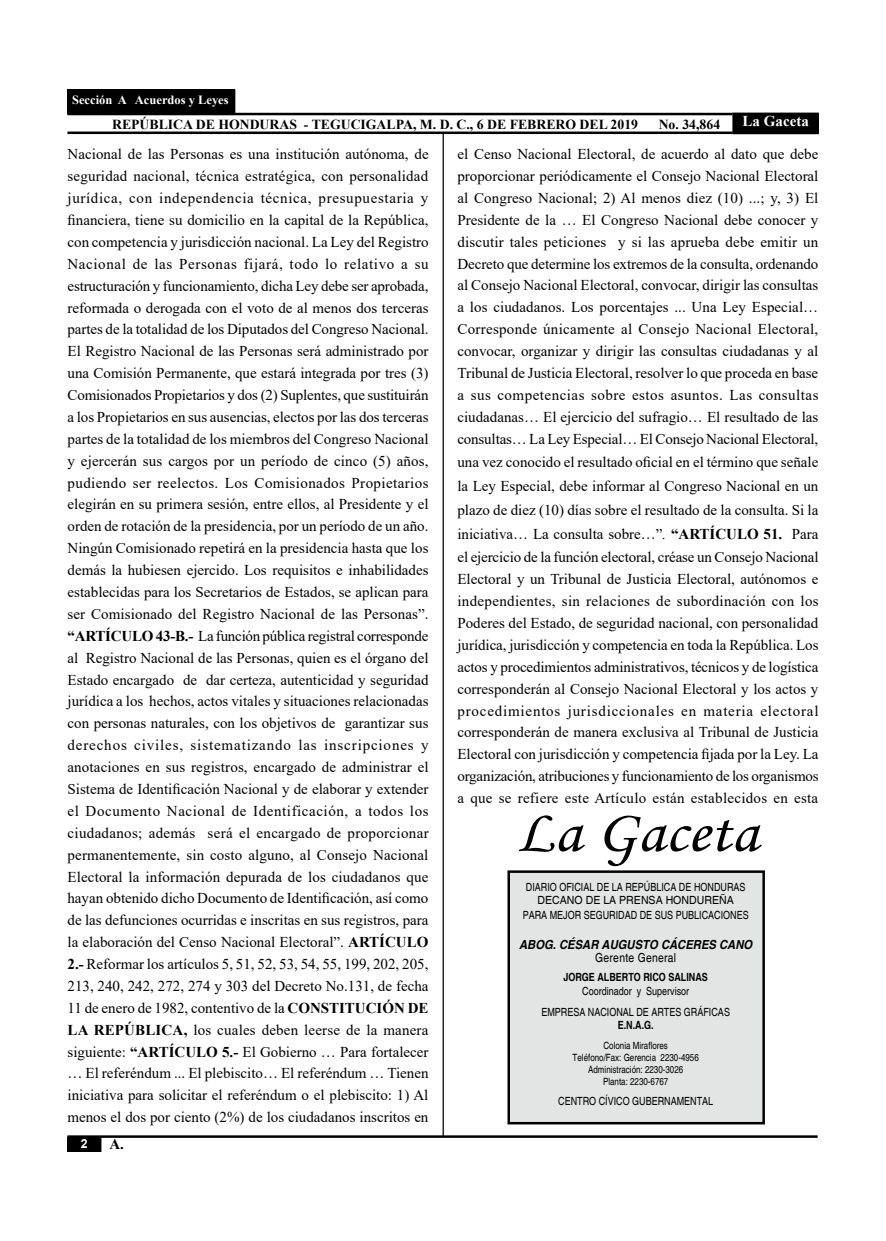
<style>
.page{position:relative;width:886px;height:1241px;background:#fff}
.page>*{position:absolute;margin:0;border:0;box-sizing:border-box;transform-origin:0 0}
.t1{font:60px "Monotype Corsiva";color:#000;scale:1.1 1}
.t2{font:15px/21.9px "Times New Roman";letter-spacing:-.01em;color:#000;text-align:justify}
.t3{font:700 15px "Times New Roman";color:#fff}
.t4{font:700 15px "Times New Roman";color:#000}
.t5{font:700 13.75px "Times New Roman";color:#000}
.t6{font:italic 700 12.5px "Helvetica";color:#000;scale:.9 1}
.t7{font:700 12.5px "Times New Roman";color:#fff}
.t8{font:12.5px "Helvetica";letter-spacing:.025em;color:#000;scale:.83 1}
.t9{font:700 12.5px "Arial";color:#fff}
.t10{font:11.25px/13.5px "Helvetica";color:#000;text-align:center;scale:.8 1}
.t11{font:700 11.25px "Helvetica";color:#000;scale:.8 1}
.t12{font:10px/12px "Helvetica";color:#000;text-align:center;scale:.8 1}
.s1{font-weight:700}
.s2{font-style:italic}
</style>
<div class="page">
<div style="left:68px;top:1136px;width:33px;height:15px;background:#000"></div>
<div style="left:733px;top:113px;width:85px;height:21px;background:#000"></div>
<hr style="left:68px;top:131px;width:664px;height:3px;background:#000">
<hr style="left:68px;top:113px;width:664px;height:2px;background:#000">
<hr style="left:68px;top:1135px;width:750px;height:2px;background:#000">
<div style="left:68px;top:90px;width:167px;height:24px;background:#000"></div>
<hr style="left:442px;top:133px;width:2px;height:1002px;background:#000">
<div style="left:509px;top:871px;width:255px;height:251px;background:#e3e4e4"></div>
<div style="left:507px;top:870px;width:258px;height:254px;border:2px solid #000"></div>
<p class="t7" style="left:72px;top:91px;width:158px">Sección A Acuerdos y Leyes</p>
<p class="t5" style="left:112px;top:114px;width:527px">REPÚBLICA DE HONDURAS - TEGUCIGALPA, M. D. C., 6 DE FEBRERO DEL 2019</p>
<p class="t5" style="left:659px;top:114px;width:63px">No. 34,864</p>
<p class="t3" style="left:742px;top:110px;width:68px">La Gaceta</p>
<p class="t2" style="left:67px;top:143px;width:363px">Nacional de las Personas es una institución autónoma, de seguridad nacional, técnica estratégica, con personalidad jurídica, con independencia técnica, presupuestaria y financiera, tiene su domicilio en la capital de la República, con competencia y jurisdicción nacional. La Ley del Registro Nacional de las Personas fijará, todo lo relativo a su estructuración y funcionamiento, dicha Ley debe ser aprobada, reformada o derogada con el voto de al menos dos terceras partes de la totalidad de los Diputados del Congreso Nacional.<br>El Registro Nacional de las Personas será administrado por una Comisión Permanente, que estará integrada por tres (3)<br>Comisionados Propietarios y dos (2) Suplentes, que sustituirán a los Propietarios en sus ausencias, electos por las dos terceras partes de la totalidad de los miembros del Congreso Nacional y ejercerán sus cargos por un período de cinco (5) años, pudiendo ser reelectos. Los Comisionados Propietarios elegirán en su primera sesión, entre ellos, al Presidente y el orden de rotación de la presidencia, por un período de un año.<br>Ningún Comisionado repetirá en la presidencia hasta que los demás la hubiesen ejercido. Los requisitos e inhabilidades establecidas para los Secretarios de Estados, se aplican para ser Comisionado del Registro Nacional de las Personas”. <span class="s1">“ARTÍCULO 43-B.-</span> La función pública registral corresponde al Registro Nacional de las Personas, quien es el órgano del Estado encargado de dar certeza, autenticidad y seguridad jurídica a los hechos, actos vitales y situaciones relacionadas con personas naturales, con los objetivos de garantizar sus derechos civiles, sistematizando las inscripciones y anotaciones en sus registros, encargado de administrar el Sistema de Identificación Nacional y de elaborar y extender el Documento Nacional de Identificación, a todos los ciudadanos; además será el encargado de proporcionar permanentemente, sin costo alguno, al Consejo Nacional Electoral la información depurada de los ciudadanos que hayan obtenido dicho Documento de Identificación, así como de las defunciones ocurridas e inscritas en sus registros, para la elaboración del Censo Nacional Electoral”. <span class="s1">ARTÍCULO 2.-</span> Reformar los artículos 5, 51, 52, 53, 54, 55, 199, 202, 205, 213, 240, 242, 272, 274 y 303 del Decreto No.131, de fecha 11 de enero de 1982, contentivo de la <span class="s1">CONSTITUCIÓN DE LA REPÚBLICA,</span> los cuales deben leerse de la manera siguiente: <span class="s1">“ARTÍCULO 5.-</span> El Gobierno … Para fortalecer … El referéndum ... El plebiscito… El referéndum … Tienen iniciativa para solicitar el referéndum o el plebiscito: 1) Al menos el dos por ciento (2%) de los ciudadanos inscritos en</p>
<p class="t2" style="left:457px;top:143px;width:362px">el Censo Nacional Electoral, de acuerdo al dato que debe proporcionar periódicamente el Consejo Nacional Electoral al Congreso Nacional; 2) Al menos diez (10) ...; y, 3) El Presidente de la … El Congreso Nacional debe conocer y discutir tales peticiones y si las aprueba debe emitir un Decreto que determine los extremos de la consulta, ordenando al Consejo Nacional Electoral, convocar, dirigir las consultas a los ciudadanos. Los porcentajes ... Una Ley Especial… Corresponde únicamente al Consejo Nacional Electoral, convocar, organizar y dirigir las consultas ciudadanas y al Tribunal de Justicia Electoral, resolver lo que proceda en base a sus competencias sobre estos asuntos. Las consultas ciudadanas… El ejercicio del sufragio… El resultado de las consultas… La Ley Especial… El Consejo Nacional Electoral,</p>
<p class="t2" style="left:457px;top:450px;width:363px;line-height:23.8px">una vez conocido el resultado oficial en el término que señale la Ley Especial, debe informar al Congreso Nacional en un plazo de diez (10) días sobre el resultado de la consulta. Si la iniciativa… La consulta sobre…”<span class="s2">.</span> <span class="s1">“ARTÍCULO 51.</span> Para el ejercicio de la función electoral, créase un Consejo Nacional</p>
<p class="t2" style="left:457px;top:567px;width:363px">Electoral y un Tribunal de Justicia Electoral, autónomos e independientes, sin relaciones de subordinación con los Poderes del Estado, de seguridad nacional, con personalidad jurídica, jurisdicción y competencia en toda la República. Los actos y procedimientos administrativos, técnicos y de logística corresponderán al Consejo Nacional Electoral y los actos y procedimientos jurisdiccionales en materia electoral corresponderán de manera exclusiva al Tribunal de Justicia Electoral con jurisdicción y competencia fijada por la Ley. La organización, atribuciones y funcionamiento de los organismos a que se refiere este Artículo están establecidos en esta</p>
<h1 class="t1" style="left:515px;top:795px;width:222px">La Gaceta</h1>
<p class="t10" style="left:526px;top:880px;width:276px">DIARIO OFICIAL DE LA REPÚBLICA DE HONDURAS<br>DECANO DE LA PRENSA HONDUREÑA</p>
<p class="t10" style="left:523px;top:908px;width:284px">PARA MEJOR SEGURIDAD DE SUS PUBLICACIONES</p>
<p class="t6" style="left:519px;top:936px;width:261px">ABOG. CÉSAR AUGUSTO CÁCERES CANO</p>
<p class="t8" style="left:595px;top:949px;width:99px">Gerente General</p>
<p class="t11" style="left:563px;top:970px;width:182px">JORGE ALBERTO RICO SALINAS</p>
<p class="t10" style="left:541px;top:980px;width:237px;line-height:21px">Coordinador y Supervisor<br>EMPRESA NACIONAL DE ARTES GRÁFICAS</p>
<p class="t11" style="left:618px;top:1018px;width:47px">E.N.A.G.</p>
<p class="t12" style="left:572px;top:1039px;width:159px">Colonia Miraflores<br>Teléfono/Fax: Gerencia 2230-4956<br>Administración: 2230-3026<br>Planta: 2230-6767</p>
<p class="t10" style="left:558px;top:1094px;width:195px">CENTRO CÍVICO GUBERNAMENTAL</p>
<p class="t9" style="left:81px;top:1134px;width:8px">2</p>
<p class="t4" style="left:109px;top:1133px;width:16px">A.</p>
</div>
